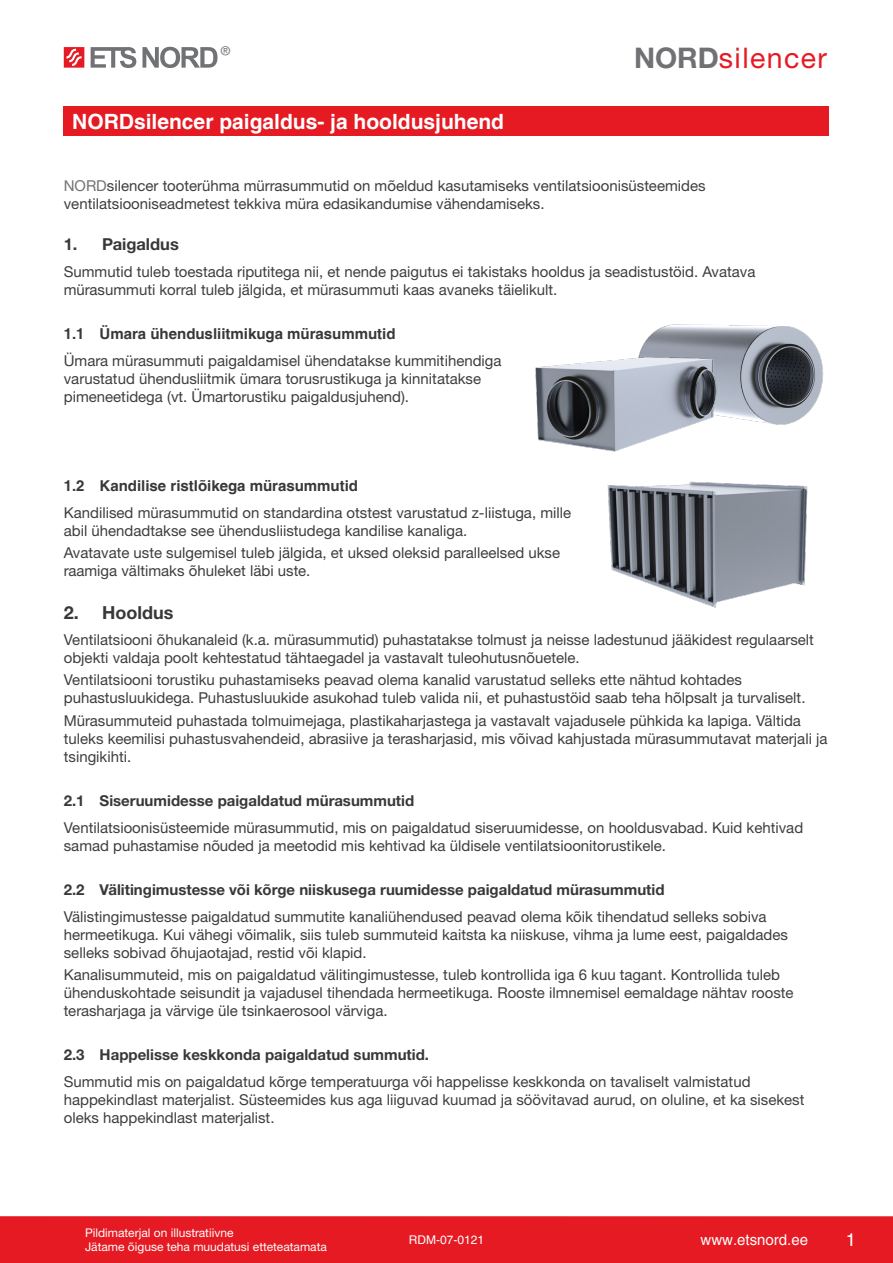
<style>
.page{position:relative;width:893px;height:1263px;background:#fff}
.page>*{position:absolute;margin:0;border:0;box-sizing:border-box;transform-origin:0 0}
.t1{font:28.5px "Helvetica Neue LTW1 G";letter-spacing:.05em;color:#e51a23}
.t2{font:700 21px "Helvetica";color:#fff}
.t3{font:700 18px "Helvetica Neue LTW1 G";color:#383839}
.t4{font:18px "Helvetica";color:#fff}
.t5{font:700 16.5px "Helvetica Neue LTW1 G";color:#383839}
.Tekst{font:15px/18px "Helvetica Neue LTW1 G";color:#3e3e3f}
.t6{font:700 15px "Helvetica Neue LTW1 G";color:#383839}
.t7{font:700 15px "Helvetica";color:#383839}
.t8{font:15px "Helvetica";color:#fff}
.t9{font:12px/14.4px "Helvetica Neue LTW1 G";color:#fff}
.t10{font:12px "Helvetica";color:#fff}
.t11{font:12px "Helvetica";color:#717275}
.s1{font-weight:700;color:#717074}
.s2{color:#717275}
</style>
<div class="page">
<div style="left:64px;top:106px;width:765px;height:30px;background:#e51a23"></div>
<div style="left:0;top:1216px;width:893px;height:47px;background:#e51a23"></div>
<svg style="left:91px;top:47px;width:45px;height:21px"></svg>
<svg style="left:142px;top:47px;width:75px;height:21px"></svg>
<svg style="left:64px;top:47px;width:20px;height:21px"></svg>
<img style="left:643px;top:324px;width:180px;height:101px">
<img style="left:535px;top:345px;width:191px;height:107px">
<img style="left:607px;top:481px;width:201px;height:127px">
<p class="t11" style="left:221px;top:44px;width:10px">®</p>
<h1 class="t1" style="left:634px;top:40px;width:194px"><span class="s1">NORD</span>silencer</h1>
<h2 class="t2" style="left:72px;top:108px;width:433px">NORDsilencer paigaldus- ja hooldusjuhend</h2>
<p class="Tekst" style="left:64px;top:177px;width:643px"><span class="s2">NORD</span>silencer tooterühma mürrasummutid on mõeldud kasutamiseks ventilatsioonisüsteemides ventilatsiooniseadmetest tekkiva müra edasikandumise vähendamiseks.</p>
<p class="t5" style="left:64px;top:234px;width:117px">1. Paigaldus</p>
<p class="Tekst" style="left:64px;top:262px;width:693px">Summutid tuleb toestada riputitega nii, et nende paigutus ei takistaks hooldus ja seadistustöid. Avatava mürasummuti korral tuleb jälgida, et mürasummuti kaas avaneks täielikult.</p>
<p class="t7" style="left:64px;top:325px;width:333px">1.1 Ümara ühendusliitmikuga mürasummutid</p>
<p class="Tekst" style="left:64px;top:351px;width:439px">Ümara mürasummuti paigaldamisel ühendatakse kummitihendiga varustatud ühendusliitmik ümara torusrustikuga ja kinnitatakse pimeneetidega (vt. Ümartorustiku paigaldusjuhend).</p>
<p class="t7" style="left:64px;top:476px;width:296px">1.2 Kandilise ristlõikega mürasummutid</p>
<p class="Tekst" style="left:64px;top:503px;width:509px">Kandilised mürasummutid on standardina otstest varustatud z-liistuga, mille abil ühendadtakse see ühendusliistudega kandilise kanaliga.</p>
<p class="Tekst" style="left:64px;top:543px;width:498px">Avatavate uste sulgemisel tuleb jälgida, et uksed oleksid paralleelsed ukse raamiga vältimaks õhuleket läbi uste.</p>
<p class="t3" style="left:64px;top:601px;width:111px">2. Hooldus</p>
<p class="Tekst" style="left:64px;top:631px;width:752px">Ventilatsiooni õhukanaleid (k.a. mürasummutid) puhastatakse tolmust ja neisse ladestunud jääkidest regulaarselt objekti valdaja poolt kehtestatud tähtaegadel ja vastavalt tuleohutusnõuetele.</p>
<p class="Tekst" style="left:64px;top:671px;width:743px">Ventilatsiooni torustiku puhastamiseks peavad olema kanalid varustatud selleks ette nähtud kohtades puhastusluukidega. Puhastusluukide asukohad tuleb valida nii, et puhastustöid saab teha hõlpsalt ja turvaliselt.</p>
<p class="Tekst" style="left:64px;top:711px;width:765px">Mürasummuteid puhastada tolmuimejaga, plastikaharjastega ja vastavalt vajadusele pühkida ka lapiga. Vältida tuleks keemilisi puhastusvahendeid, abrasiive ja terasharjasid, mis võivad kahjustada mürasummutavat materjali ja tsingikihti.</p>
<p class="t6" style="left:64px;top:791px;width:352px">2.1 Siseruumidesse paigaldatud mürasummutid</p>
<p class="Tekst" style="left:64px;top:818px;width:741px">Ventilatsioonisüsteemide mürasummutid, mis on paigaldatud siseruumidesse, on hooldusvabad. Kuid kehtivad samad puhastamise nõuded ja meetodid mis kehtivad ka üldisele ventilatsioonitorustikele.</p>
<p class="t6" style="left:64px;top:880px;width:602px">2.2 Välitingimustesse või kõrge niiskusega ruumidesse paigaldatud mürasummutid</p>
<p class="Tekst" style="left:64px;top:907px;width:726px">Välistingimustesse paigaldatud summutite kanaliühendused peavad olema kõik tihendatud selleks sobiva hermeetikuga. Kui vähegi võimalik, siis tuleb summuteid kaitsta ka niiskuse, vihma ja lume eest, paigaldades selleks sobivad õhujaotajad, restid või klapid.</p>
<p class="Tekst" style="left:64px;top:965px;width:731px">Kanalisummuteid, mis on paigaldatud välitingimustesse, tuleb kontrollida iga 6 kuu tagant. Kontrollida tuleb ühenduskohtade seisundit ja vajadusel tihendada hermeetikuga. Rooste ilmnemisel eemaldage nähtav rooste terasharjaga ja värvige üle tsinkaerosool värviga.</p>
<p class="t6" style="left:64px;top:1046px;width:367px">2.3 Happelisse keskkonda paigaldatud summutid.</p>
<p class="Tekst" style="left:64px;top:1072px;width:742px">Summutid mis on paigaldatud kõrge temperatuurga või happelisse keskkonda on tavaliselt valmistatud happekindlast materjalist. Süsteemides kus aga liiguvad kuumad ja söövitavad aurud, on oluline, et ka sisekest oleks happekindlast materjalist.</p>
<p class="t9" style="left:85px;top:1225px;width:243px">Pildimaterjal on illustratiivne<br>Jätame õiguse teha muudatusi etteteatamata</p>
<p class="t4" style="left:846px;top:1229px;width:12px">1</p>
<p class="t8" style="left:701px;top:1231px;width:109px">www.etsnord.ee</p>
<p class="t10" style="left:409px;top:1232px;width:77px">RDM-07-0121</p>
</div>
